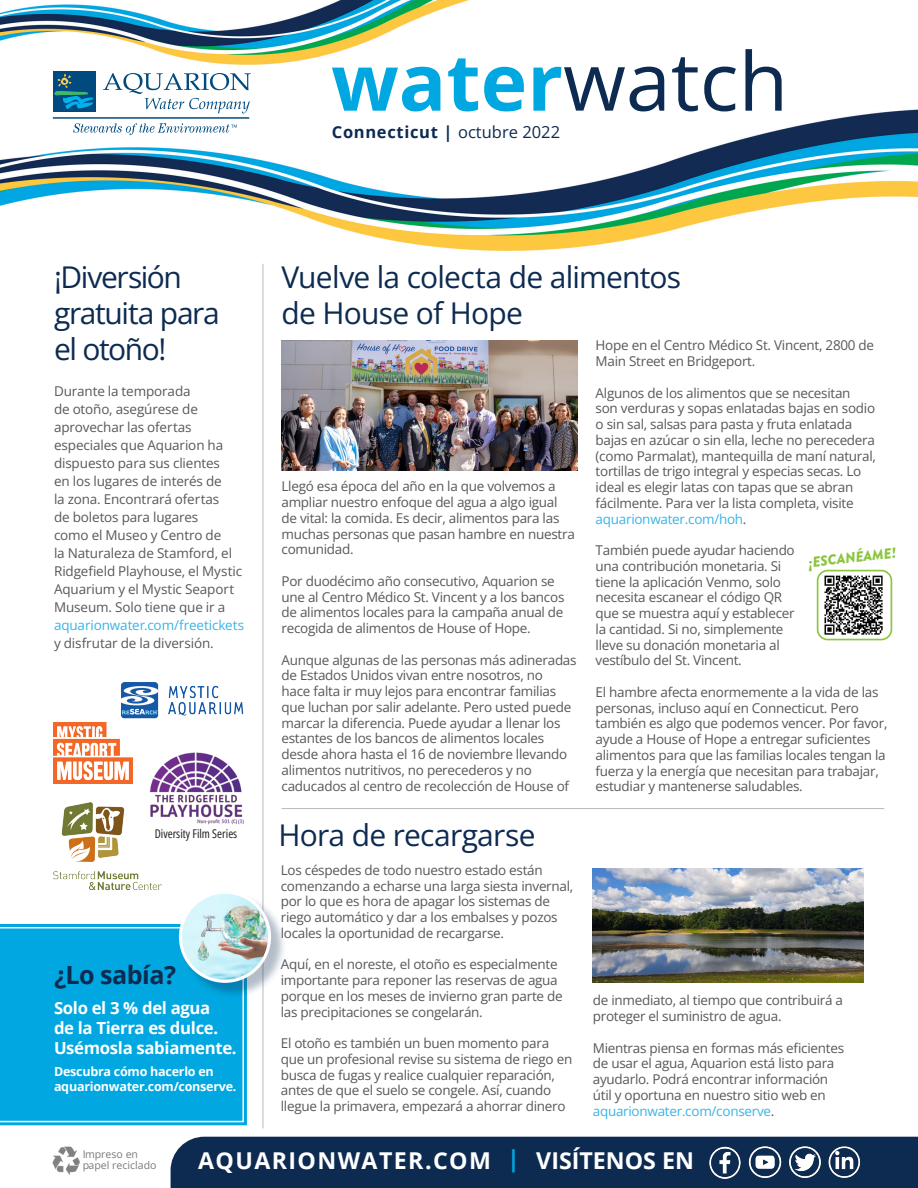
<style>
.page{position:relative;width:918px;height:1188px;background:#fff}
.page>*{position:absolute;margin:0;border:0;box-sizing:border-box;transform-origin:0 0}
.Header_01{font:30px/36px "Open Sans";letter-spacing:-.03em;color:#0d2b51}
.t1{font:700 25.05px "Open Sans";letter-spacing:-.02em;color:#0d2b51}
.t2{font:700 23.25px "Open Sans";letter-spacing:.06em;color:#fff}
.t3{font:700 16.8px/20.1px "Open Sans";letter-spacing:-.02em;color:#fff}
.t4{font:700 16.5px "Open Sans";letter-spacing:.04em;color:#0d2b51}
.t5{font:italic 900 14.55px "Brandon Grotesque";color:#8bc63e}
.Body__Normal{font:13.5px/15.8px "Open Sans";letter-spacing:-.02em;color:#57585a}
.t6{font:700 12.6px/15px "Open Sans";letter-spacing:-.02em;color:#fff}
.t7{font:12px "Open Sans";color:#231f20}
.t8{font:10.5px/10.5px "Open Sans";color:#231f20}
.s1{font-weight:400}
.s2{color:#39b4e6}
.s3{color:#00a7e0}
</style>
<div class="page">
<div style="left:171px;top:1137px;width:747px;height:51px;background:#0d2b51"></div>
<img style="left:0;top:0;width:918px;height:251px">
<div style="left:53px;top:71px;width:42px;height:41px;background:#004a7f"></div>
<svg style="left:103px;top:73px;width:148px;height:40px"></svg>
<hr style="left:53px;top:118px;width:196px;height:1px;background:#004a7f">
<svg style="left:54px;top:74px;width:39px;height:35px"></svg>
<svg style="left:73px;top:123px;width:164px;height:12px"></svg>
<svg style="left:332px;top:49px;width:450px;height:62px"></svg>
<img style="left:827px;top:1142px;width:36px;height:37px">
<img style="left:706px;top:1144px;width:37px;height:37px">
<img style="left:746px;top:1143px;width:36px;height:38px">
<img style="left:787px;top:1143px;width:35px;height:38px">
<img style="left:52px;top:1146px;width:28px;height:29px">
<hr style="left:263px;top:264px;width:1px;height:864px;background:#b8b9bc">
<svg style="left:0;top:924px;width:247px;height:202px;background:#22b2e3"></svg>
<div style="left:0;top:927px;width:244px;height:195px;background:#00a7e0"></div>
<hr style="left:282px;top:808px;width:602px;height:1px;background:#b8b9bc">
<img style="left:54px;top:722px;width:79px;height:62px">
<img style="left:121px;top:682px;width:123px;height:37px">
<img style="left:54px;top:803px;width:108px;height:87px">
<img style="left:147px;top:752px;width:97px;height:74px">
<img style="left:282px;top:340px;width:296px;height:130px">
<div style="left:181px;top:893px;width:106px;height:106px;background:#0d2b51;opacity:.31"></div>
<img style="left:180px;top:892px;width:90px;height:89px;border-radius:45px">
<div style="left:179px;top:891px;width:92px;height:92px;border:3px solid #fff;border-radius:50%"></div>
<img style="left:593px;top:868px;width:271px;height:115px">
<img style="left:824px;top:575px;width:59px;height:60px">
<div style="left:817px;top:570px;width:75px;height:70px;border:2px solid #8bc63e;border-radius:10px"></div>
<p class="t4" style="left:332px;top:120px;width:230px">Connecticut | <span class="s1">octubre 2022</span></p>
<h1 class="Header_01" style="left:54px;top:258px;width:167px">¡Diversión gratuita para el otoño!</h1>
<p class="Body__Normal" style="left:54px;top:382px;width:192px;line-height:18px">Durante la temporada<br>de otoño, asegúrese de aprovechar las ofertas especiales que Aquarion ha dispuesto para sus clientes<br>en los lugares de interés de<br>la zona. Encontrará ofertas<br>de boletos para lugares<br>como el Museo y Centro de<br>la Naturaleza de Stamford, el<br>Ridgefield Playhouse, el Mystic<br>Aquarium y el Mystic Seaport<br>Museum. Solo tiene que ir a <span class="s2">aquarionwater.com/freetickets </span>y disfrutar de la diversión.</p>
<p class="t7" style="left:155px;top:826px;width:84px">Diversity Film Series</p>
<p class="t1" style="left:54px;top:958px;width:124px">¿Lo sabía?</p>
<p class="t3" style="left:54px;top:998px;width:184px">Solo el 3 % del agua<br>de la Tierra es dulce.<br>Usémosla sabiamente.</p>
<p class="t6" style="left:54px;top:1064px;width:184px">Descubra cómo hacerlo en aquarionwater.com/conserve.</p>
<h1 class="Header_01" style="left:282px;top:258px;width:401px">Vuelve la colecta de alimentos de House of Hope</h1>
<p class="Body__Normal" style="left:282px;top:478px;width:295px">Llegó esa época del año en la que volvemos a ampliar nuestro enfoque del agua a algo igual de vital: la comida. Es decir, alimentos para las muchas personas que pasan hambre en nuestra comunidad.</p>
<p class="Body__Normal" style="left:282px;top:573px;width:284px">Por duodécimo año consecutivo, Aquarion se une al Centro Médico St. Vincent y a los bancos de alimentos locales para la campaña anual de recogida de alimentos de House of Hope.</p>
<p class="Body__Normal" style="left:282px;top:652px;width:297px">Aunque algunas de las personas más adineradas de Estados Unidos vivan entre nosotros, no<br>hace falta ir muy lejos para encontrar familias que luchan por salir adelante. Pero usted puede marcar la diferencia. Puede ayudar a llenar los estantes de los bancos de alimentos locales desde ahora hasta el 16 de noviembre llevando alimentos nutritivos, no perecederos y no caducados al centro de recolección de House of</p>
<h1 class="Header_01" style="left:279px;top:816px;width:259px">Hora de recargarse</h1>
<p class="Body__Normal" style="left:281px;top:862px;width:294px">Los céspedes de todo nuestro estado están comenzando a echarse una larga siesta invernal, por lo que es hora de apagar los sistemas de riego automático y dar a los embalses y pozos locales la oportunidad de recargarse.</p>
<p class="Body__Normal" style="left:281px;top:956px;width:283px">Aquí, en el noreste, el otoño es especialmente importante para reponer las reservas de agua porque en los meses de invierno gran parte de las precipitaciones se congelarán.</p>
<p class="Body__Normal" style="left:281px;top:1035px;width:293px">El otoño es también un buen momento para que un profesional revise su sistema de riego en busca de fugas y realice cualquier reparación, antes de que el suelo se congele. Así, cuando llegue la primavera, empezará a ahorrar dinero</p>
<p class="Body__Normal" style="left:596px;top:337px;width:280px">Hope en el Centro Médico St. Vincent, 2800 de<br>Main Street en Bridgeport.</p>
<p class="Body__Normal" style="left:596px;top:384px;width:282px">Algunos de los alimentos que se necesitan son verduras y sopas enlatadas bajas en sodio o sin sal, salsas para pasta y fruta enlatada bajas en azúcar o sin ella, leche no perecedera (como Parmalat), mantequilla de maní natural, tortillas de trigo integral y especias secas. Lo ideal es elegir latas con tapas que se abran fácilmente. Para ver la lista completa, visite <span class="s2">aquarionwater.com/hoh</span>.</p>
<p class="Body__Normal" style="left:596px;top:542px;width:201px">También puede ayudar haciendo una contribución monetaria. Si tiene la aplicación Venmo, solo necesita escanear el código QR que se muestra aquí y establecer la cantidad. Si no, simplemente lleve su donación monetaria al vestíbulo del St. Vincent.</p>
<p class="Body__Normal" style="left:596px;top:684px;width:293px">El hambre afecta enormemente a la vida de las personas, incluso aquí en Connecticut. Pero también es algo que podemos vencer. Por favor, ayude a House of Hope a entregar suficientes alimentos para que las familias locales tengan la fuerza y la energía que necesitan para trabajar, estudiar y mantenerse saludables.</p>
<p class="t5" style="left:808px;top:552px;width:89px;rotate:-6deg">¡ESCANÉAME!</p>
<p class="Body__Normal" style="left:593px;top:992px;width:252px">de inmediato, al tiempo que contribuirá a proteger el suministro de agua.</p>
<p class="Body__Normal" style="left:593px;top:1040px;width:253px">Mientras piensa en formas más eficientes de usar el agua, Aquarion está listo para ayudarlo. Podrá encontrar información útil y oportuna en nuestro sitio web en <span class="s2">aquarionwater.com/conserve</span>.</p>
<p class="t8" style="left:82px;top:1149px;width:76px">Impreso en papel reciclado</p>
<p class="t2" style="left:198px;top:1144px;width:497px">AQUARIONWATER.COM <span class="s3">|</span> VISÍTENOS EN</p>
</div>
